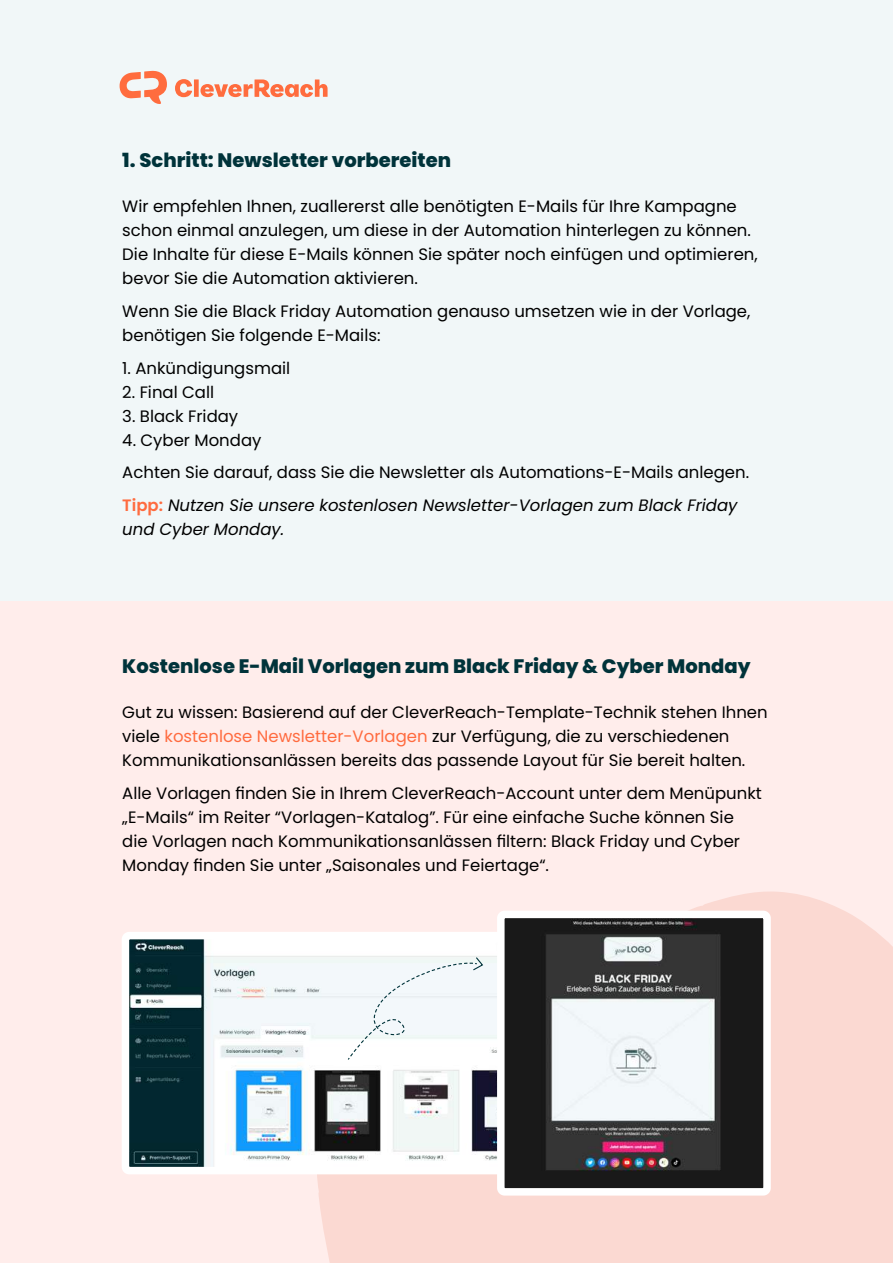
<style>
.page{position:relative;width:893px;height:1263px;background:#f1f7f8}
.page>*{position:absolute;margin:0;border:0;box-sizing:border-box;transform-origin:0 0}
.t1{font:800 19.5px "Poppins";color:#00333a}
.t2{font:16.5px/24px "Poppins";color:#000}
.t3{font:italic 16.5px "Poppins";color:#000}
.s1{font-weight:600;color:#ff6b3f}
.s2{font-style:italic}
.s3{color:#ff6b3f}
</style>
<div class="page">
<svg style="left:120px;top:71px;width:208px;height:33px"></svg>
<div style="left:0;top:602px;width:893px;height:661px;background:#ffedeb"></div>
<svg style="left:317px;top:891px;width:576px;height:372px;fill:#fbd9d2"></svg>
<img style="left:131px;top:941px;width:366px;height:224px">
<div style="left:122px;top:932px;width:454px;height:242px;border:8px solid #fff;border-radius:4px"></div>
<img style="left:506px;top:920px;width:256px;height:266px">
<div style="left:497px;top:911px;width:274px;height:284px;border:8px solid #fff;border-radius:4px"></div>
<svg style="left:347px;top:956px;width:137px;height:104px"></svg>
<p class="t1" style="left:122px;top:151px;width:330px">1. Schritt: Newsletter vorbereiten</p>
<p class="t2" style="left:122px;top:195px;width:637px">Wir empfehlen Ihnen, zuallererst alle benötigten E-Mails für Ihre Kampagne schon einmal anzulegen, um diese in der Automation hinterlegen zu können.<br>Die Inhalte für diese E-Mails können Sie später noch einfügen und optimieren, bevor Sie die Automation aktivieren.</p>
<p class="t2" style="left:122px;top:299px;width:630px">Wenn Sie die Black Friday Automation genauso umsetzen wie in der Vorlage, benötigen Sie folgende E-Mails:</p>
<p class="t2" style="left:122px;top:357px;width:169px">1. Ankündigungsmail</p>
<p class="t2" style="left:122px;top:381px;width:93px">2. Final Call</p>
<p class="t2" style="left:122px;top:405px;width:117px">3. Black Friday</p>
<p class="t2" style="left:122px;top:425px;width:628px;line-height:32.5px">4. Cyber Monday<br>Achten Sie darauf, dass Sie die Newsletter als Automations-E-Mails anlegen.<br><span class="s1">Tipp:</span> <span class="s2">Nutzen Sie unsere kostenlosen Newsletter-Vorlagen zum Black Friday</span></p>
<p class="t3" style="left:122px;top:522px;width:164px">und Cyber Monday.</p>
<p class="t1" style="left:122px;top:657px;width:630px">Kostenlose E-Mail Vorlagen zum Black Friday &amp; Cyber Monday</p>
<p class="t2" style="left:122px;top:702px;width:647px">Gut zu wissen: Basierend auf der CleverReach-Template-Technik stehen Ihnen viele <span class="s3">kostenlose Newsletter-Vorlagen</span> zur Verfügung, die zu verschiedenen<br>Kommunikationsanlässen bereits das passende Layout für Sie bereit halten.</p>
<p class="t2" style="left:122px;top:781px;width:641px">Alle Vorlagen 昀椀nden Sie in Ihrem CleverReach-Account unter dem Menüpunkt „E-Mails“ im Reiter “Vorlagen-Katalog”. Für eine einfache Suche können Sie die Vorlagen nach Kommunikationsanlässen 昀椀ltern: Black Friday und Cyber Monday 昀椀nden Sie unter „Saisonales und Feiertage“.</p>
</div>
